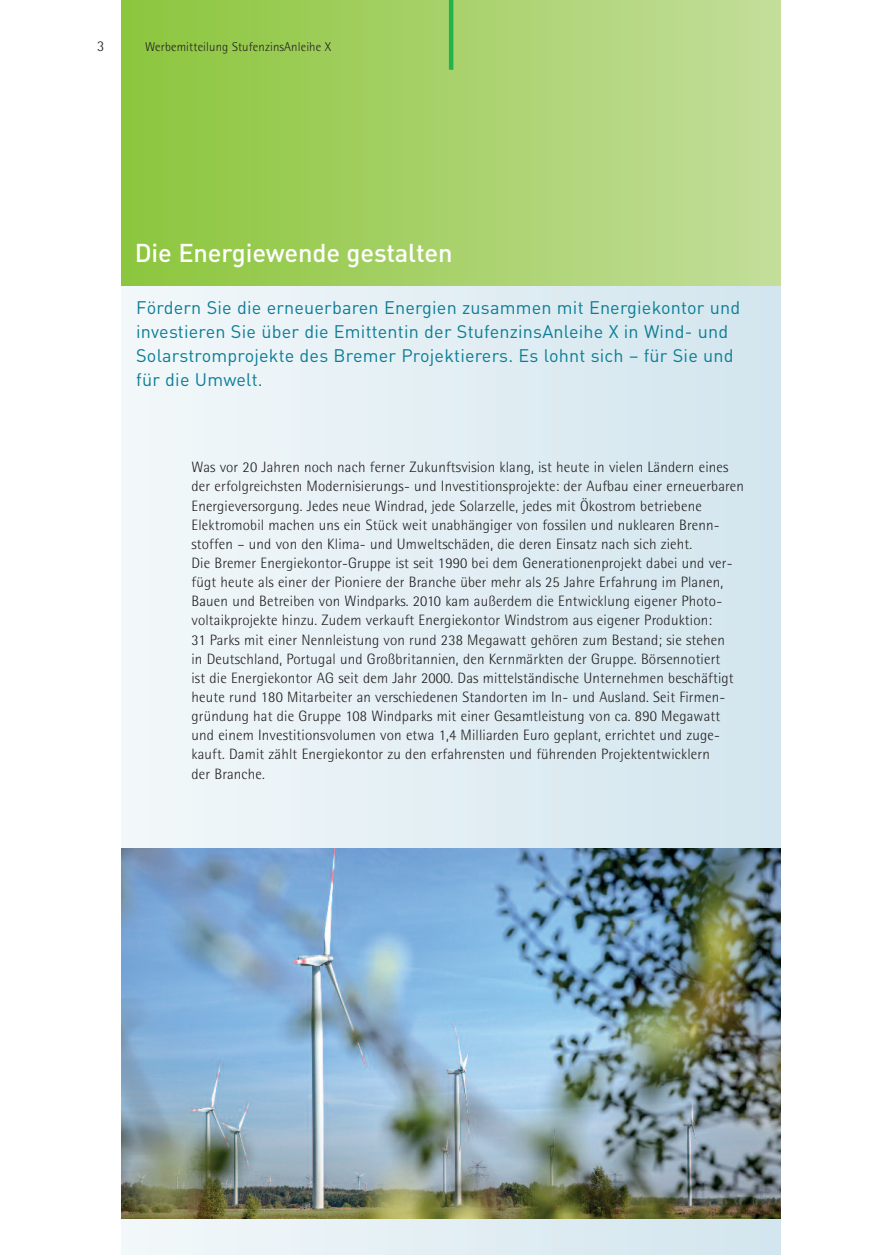
<style>
.page{position:relative;width:881px;height:1255px;background:#fff}
.page>*{position:absolute;margin:0;border:0;box-sizing:border-box;transform-origin:0 0}
.t1{font:500 25.5px "DIN";letter-spacing:-.005em;color:#fff}
.t2{font:18px/24px "DIN";letter-spacing:.01em;color:#0b7e96}
.t3{font:300 15px/19.2px "Agfa Rotis Semisans";letter-spacing:.01em;color:#231f20}
.t4{font:300 12.75px "Agfa Rotis Semisans";letter-spacing:.01em;color:#231f20}
</style>
<div class="page">
<div style="left:121px;top:0;width:659px;height:1254px;background:linear-gradient(to right,#f2f8f9,#d2e5ed)"></div>
<img style="left:121px;top:848px;width:659px;height:370px">
<div style="left:121px;top:0;width:659px;height:285px;background:linear-gradient(to right,#8cc63c,#c4de9a)"></div>
<div style="left:448px;top:0;width:5px;height:70px;background:#23b24b"></div>
<p class="t3" style="left:97px;top:38px;width:9px">3</p>
<p class="t4" style="left:145px;top:42px;width:187px">Werbemitteilung StufenzinsAnleihe X</p>
<h1 class="t1" style="left:135px;top:238px;width:319px">Die Energiewende gestalten</h1>
<p class="t2" style="left:136px;top:296px;width:605px">Fördern Sie die erneuerbaren Energien zusammen mit Energiekontor und investieren Sie über die Emittentin der StufenzinsAnleihe X in Wind- und Solarstromprojekte des Bremer Projektierers. Es lohnt sich – für Sie und für die Umwelt.</p>
<p class="t3" style="left:191px;top:459px;width:553px">Was vor 20 Jahren noch nach ferner Zukunftsvision klang, ist heute in vielen Ländern eines der erfolgreichsten Modernisierungs- und Investitionsprojekte: der Aufbau einer erneuerbaren Energieversorgung. Jedes neue Windrad, jede Solarzelle, jedes mit Ökostrom betriebene Elektromobil machen uns ein Stück weit unabhängiger von fossilen und nuklearen Brenn&shy;stoffen – und von den Klima- und Umweltschäden, die deren Einsatz nach sich zieht.<br>Die Bremer Energiekontor-Gruppe ist seit 1990 bei dem Generationenprojekt dabei und ver&shy;fügt heute als einer der Pioniere der Branche über mehr als 25 Jahre Erfahrung im Planen, Bauen und Betreiben von Windparks. 2010 kam außerdem die Entwicklung eigener Photo&shy;voltaikprojekte hinzu. Zudem verkauft Energiekontor Windstrom aus eigener Produktion:<br>31 Parks mit einer Nennleistung von rund 238 Megawatt gehören zum Bestand; sie stehen<br>in Deutschland, Portugal und Großbritannien, den Kernmärkten der Gruppe. Börsennotiert<br>ist die Energiekontor AG seit dem Jahr 2000. Das mittelständische Unternehmen beschäftigt heute rund 180 Mitarbeiter an verschiedenen Standorten im In- und Ausland. Seit Firmen&shy;gründung hat die Gruppe 108 Windparks mit einer Gesamtleistung von ca. 890 Megawatt und einem Investitionsvolumen von etwa 1,4 Milliarden Euro geplant, errichtet und zuge&shy;kauft. Damit zählt Energiekontor zu den erfahrensten und führenden Projektentwicklern<br>der Branche.</p>
</div>
